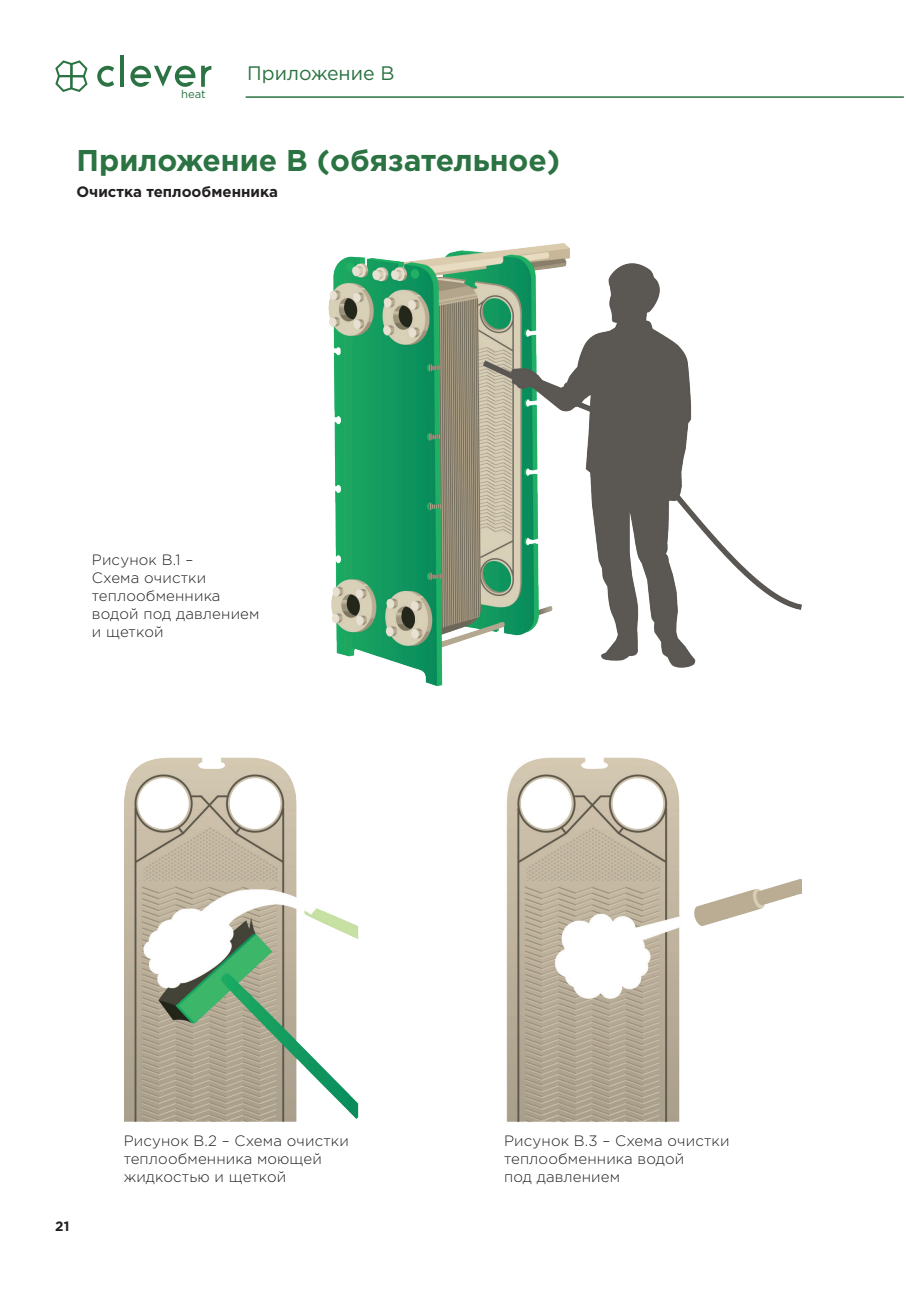
<style>
.page{position:relative;width:906px;height:1289px;background:#fff}
.page>*{position:absolute;margin:0;border:0;box-sizing:border-box;transform-origin:0 0}
.t1{font:700 30px "Gotham Pro";color:#2b7342}
.t2{font:19.5px "Gotham Pro";color:#2b7342}
.t3{font:300 15px/18px "Gotham Pro";letter-spacing:.01em;color:#231f20}
.t4{font:700 15px "Gotham Pro";color:#231f20}
.t5{font:700 13.5px "Gotham Pro";color:#231f20}
.t6{font:11.25px "Gotham Pro";color:#2b7342}
</style>
<div class="page">
<svg style="left:97px;top:66px;width:17px;height:21px"></svg>
<hr style="left:120px;top:55px;width:4px;height:32px;background:#2b7342">
<svg style="left:130px;top:66px;width:65px;height:21px"></svg>
<svg style="left:201px;top:66px;width:10px;height:21px"></svg>
<svg style="left:55px;top:60px;width:33px;height:32px"></svg>
<hr style="left:246px;top:96px;width:658px;height:2px;background:#2b7342">
<img style="left:124px;top:243px;width:677px;height:879px">
<p class="t6" style="left:181px;top:87px;width:26px">heat</p>
<h2 class="t2" style="left:247px;top:62px;width:149px">Приложение В</h2>
<h1 class="t1" style="left:77px;top:143px;width:485px">Приложение В (обязательное)</h1>
<p class="t4" style="left:77px;top:183px;width:203px">Очистка теплообменника</p>
<p class="t3" style="left:92px;top:551px;width:169px">Рисунок В.1 –<br>Схема очистки теплообменника водой под давлением и щеткой</p>
<p class="t5" style="left:55px;top:1218px;width:16px">21</p>
<p class="t3" style="left:124px;top:1131px;width:227px">Рисунок В.2 – Схема очистки теплообменника моющей жидкостью и щеткой</p>
<p class="t3" style="left:504px;top:1131px;width:227px">Рисунок В.3 – Схема очистки теплообменника водой<br>под давлением</p>
</div>
